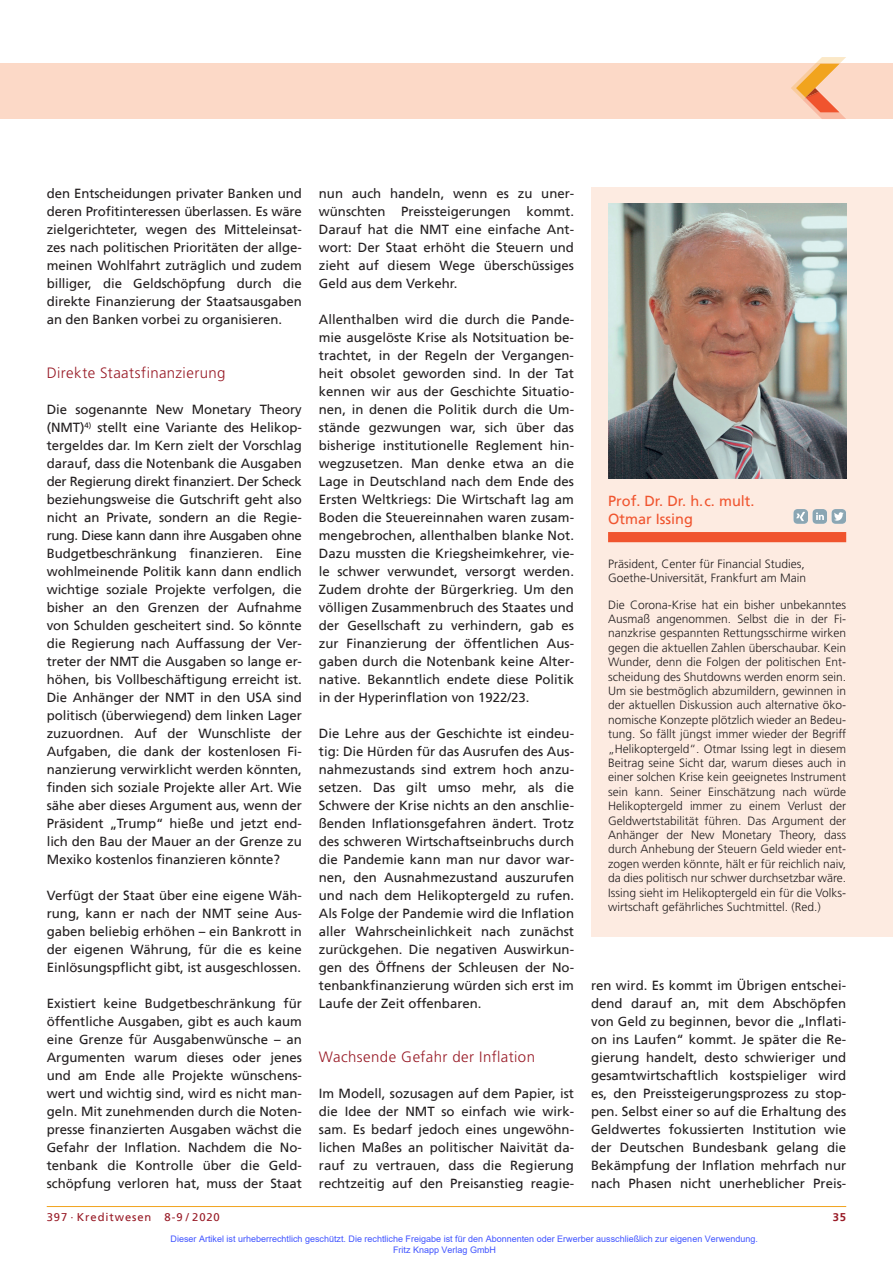
<style>
.page{position:relative;width:893px;height:1263px;background:#fff}
.page>*{position:absolute;margin:0;border:0;box-sizing:border-box;transform-origin:0 0}
.t1{font:300 15px "Frutiger";letter-spacing:.025em;color:#981a26}
.t2{font:14.55px/17.4px "Frutiger";color:#f0542e}
.t3{font:13.2px/18px "Frutiger";color:#231f20;text-align:justify}
.t4{font:300 12px/14.4px "Frutiger";color:#231f20}
.t5{font:11.25px "Frutiger";letter-spacing:.08em;color:#981a26}
.t6{font:700 11.25px "Frutiger";color:#981a26}
.t7{font:9px/10.8px "Arial";color:#4054ff}
</style>
<div class="page">
<hr style="left:47px;top:1206px;width:799px;height:1px;background:#f1a31e">
<div style="left:0;top:64px;width:893px;height:55px;background:#fcd9c7"></div>
<svg style="left:791px;top:57px;width:55px;height:62px"></svg>
<div style="left:591px;top:187px;width:302px;height:749px;background:#fdebe1"></div>
<div style="left:608px;top:532px;width:238px;height:10px;background:#f0542e"></div>
<img style="left:608px;top:204px;width:238px;height:274px">
<svg style="left:793px;top:509px;width:53px;height:15px"></svg>
<p class="t3" style="left:47px;top:185px;width:257px">den Entscheidungen privater Banken und deren Profitinteressen überlassen. Es wäre zielgerichteter, wegen des Mitteleinsat&shy;zes nach politischen Prioritäten der allge&shy;meinen Wohlfahrt zuträglich und zudem billiger, die Geldschöpfung durch die direkte Finanzierung der Staatsausgaben an den Banken vorbei zu organisieren.</p>
<p class="t1" style="left:47px;top:364px;width:180px">Direkte Staatsfinanzierung</p>
<p class="t3" style="left:47px;top:401px;width:257px">Die sogenannte New Monetary Theory (NMT)<sup>4)</sup> stellt eine Variante des Helikop&shy;tergeldes dar. Im Kern zielt der Vorschlag darauf, dass die Notenbank die Ausgaben der Regierung direkt finanziert. Der Scheck beziehungsweise die Gutschrift geht also nicht an Private, sondern an die Regie&shy;rung. Diese kann dann ihre Ausgaben ohne Budgetbeschränkung finanzieren. Eine wohlmeinende Politik kann dann endlich wichtige soziale Projekte verfolgen, die bisher an den Grenzen der Aufnahme von Schulden gescheitert sind. So könnte die Regierung nach Auffassung der Ver&shy;treter der NMT die Ausgaben so lange er&shy;höhen, bis Vollbeschäftigung erreicht ist.<br>Die Anhänger der NMT in den USA sind politisch (überwiegend) dem linken Lager zuzuordnen. Auf der Wunschliste der Aufgaben, die dank der kostenlosen Fi&shy;nanzierung verwirklicht werden könnten, finden sich soziale Projekte aller Art. Wie sähe aber dieses Argument aus, wenn der Präsident „Trump“ hieße und jetzt end&shy;lich den Bau der Mauer an der Grenze zu Mexiko kostenlos finanzieren könnte?</p>
<p class="t3" style="left:47px;top:887px;width:257px">Verfügt der Staat über eine eigene Wäh&shy;rung, kann er nach der NMT seine Aus&shy;gaben beliebig erhöhen – ein Bankrott in der eigenen Währung, für die es keine Einlösungspflicht gibt, ist ausgeschlossen.</p>
<p class="t3" style="left:47px;top:995px;width:257px">Existiert keine Budgetbeschränkung für öffentliche Ausgaben, gibt es auch kaum eine Grenze für Ausgabenwünsche – an Argumenten warum dieses oder jenes und am Ende alle Projekte wünschens&shy;wert und wichtig sind, wird es nicht man&shy;geln. Mit zunehmenden durch die Noten&shy;presse finanzierten Ausgaben wächst die Gefahr der Inflation. Nachdem die No&shy;tenbank die Kontrolle über die Geld&shy;schöpfung verloren hat, muss der Staat</p>
<p class="t3" style="left:319px;top:185px;width:257px">nun auch handeln, wenn es zu uner&shy;wünschten Preissteigerungen kommt.<br>Darauf hat die NMT eine einfache Ant&shy;wort: Der Staat erhöht die Steuern und zieht auf diesem Wege überschüssiges Geld aus dem Verkehr.</p>
<p class="t3" style="left:319px;top:311px;width:257px">Allenthalben wird die durch die Pande&shy;mie ausgelöste Krise als Notsituation be&shy;trachtet, in der Regeln der Vergangen&shy;heit obsolet geworden sind. In der Tat kennen wir aus der Geschichte Situatio&shy;nen, in denen die Politik durch die Um&shy;stände gezwungen war, sich über das bisherige institutionelle Reglement hin&shy;wegzusetzen. Man denke etwa an die Lage in Deutschland nach dem Ende des Ersten Weltkriegs: Die Wirtschaft lag am Boden die Steuereinnahen waren zusam&shy;mengebrochen, allenthalben blanke Not.<br>Dazu mussten die Kriegsheimkehrer, vie&shy;le schwer verwundet, versorgt werden.<br>Zudem drohte der Bürgerkrieg. Um den völligen Zusammenbruch des Staates und der Gesellschaft zu verhindern, gab es zur Finanzierung der öffentlichen Aus&shy;gaben durch die Notenbank keine Alter&shy;native. Bekanntlich endete diese Politik in der Hyperinflation von 1922/23.</p>
<p class="t3" style="left:319px;top:725px;width:257px">Die Lehre aus der Geschichte ist eindeu&shy;tig: Die Hürden für das Ausrufen des Aus&shy;nahmezustands sind extrem hoch anzu&shy;setzen. Das gilt umso mehr, als die Schwere der Krise nichts an den anschlie&shy;ßenden Inflationsgefahren ändert. Trotz des schweren Wirtschaftseinbruchs durch die Pandemie kann man nur davor war&shy;nen, den Ausnahmezustand auszurufen und nach dem Helikoptergeld zu rufen.<br>Als Folge der Pandemie wird die Inflation aller Wahrscheinlichkeit nach zunächst zurückgehen. Die negativen Auswirkun&shy;gen des Öffnens der Schleusen der No&shy;tenbankfinanzierung würden sich erst im Laufe der Zeit offenbaren.</p>
<p class="t1" style="left:319px;top:1048px;width:218px">Wachsende Gefahr der Inflation</p>
<p class="t3" style="left:319px;top:1085px;width:257px">Im Modell, sozusagen auf dem Papier, ist die Idee der NMT so einfach wie wirk&shy;sam. Es bedarf jedoch eines ungewöhn&shy;lichen Maßes an politischer Naivität da&shy;rauf zu vertrauen, dass die Regierung rechtzeitig auf den Preisanstieg reagie-</p>
<p class="t2" style="left:608px;top:493px;width:148px">Prof. Dr. Dr. h.c. mult.<br>Otmar Issing</p>
<p class="t4" style="left:608px;top:556px;width:199px">Präsident, Center für Financial Studies,<br>Goethe-Universität, Frankfurt am Main</p>
<p class="t4" style="left:608px;top:597px;width:240px;text-align:justify">Die Corona-Krise hat ein bisher unbekanntes Ausmaß angenommen. Selbst die in der Fi&shy;nanzkrise gespannten Rettungsschirme wirken gegen die aktuellen Zahlen überschaubar. Kein Wunder, denn die Folgen der politischen Ent&shy;scheidung des Shutdowns werden enorm sein.<br>Um sie bestmöglich abzumildern, gewinnen in der aktuellen Diskussion auch alternative öko&shy;nomische Konzepte plötzlich wieder an Bedeu&shy;tung. So fällt jüngst immer wieder der Begriff „Helikoptergeld“. Otmar Issing legt in diesem Beitrag seine Sicht dar, warum dieses auch in einer solchen Krise kein geeignetes Instrument sein kann. Seiner Einschätzung nach würde Helikoptergeld immer zu einem Verlust der Geldwertstabilität führen. Das Argument der Anhänger der New Monetary Theory, dass durch Anhebung der Steuern Geld wieder ent&shy;zogen werden könnte, hält er für reichlich naiv, da dies politisch nur schwer durchsetzbar wäre.<br>Issing sieht im Helikoptergeld ein für die Volks&shy;wirtschaft gefährliches Suchtmittel. (Red.)</p>
<p class="t3" style="left:591px;top:977px;width:257px">ren wird. Es kommt im Übrigen entschei&shy;dend darauf an, mit dem Abschöpfen von Geld zu beginnen, bevor die „Inflati&shy;on ins Laufen“ kommt. Je später die Re&shy;gierung handelt, desto schwieriger und gesamtwirtschaftlich kostspieliger wird es, den Preissteigerungsprozess zu stop&shy;pen. Selbst einer so auf die Erhaltung des Geldwertes fokussierten Institution wie der Deutschen Bundesbank gelang die Bekämpfung der Inflation mehrfach nur nach Phasen nicht unerheblicher Preis-</p>
<p class="t5" style="left:47px;top:1211px;width:175px">397 · Kreditwesen 8-9 / 2020</p>
<p class="t6" style="left:833px;top:1211px;width:15px">35</p>
<p class="t7" style="left:393px;top:1233px;width:366px;text-indent:-223px">Dieser Artikel ist urheberrechtlich geschützt. Die rechtliche Freigabe ist für den Abonnenten oder Erwerber ausschließlich zur eigenen Verwendung.<br>Fritz Knapp Verlag GmbH</p>
</div>
